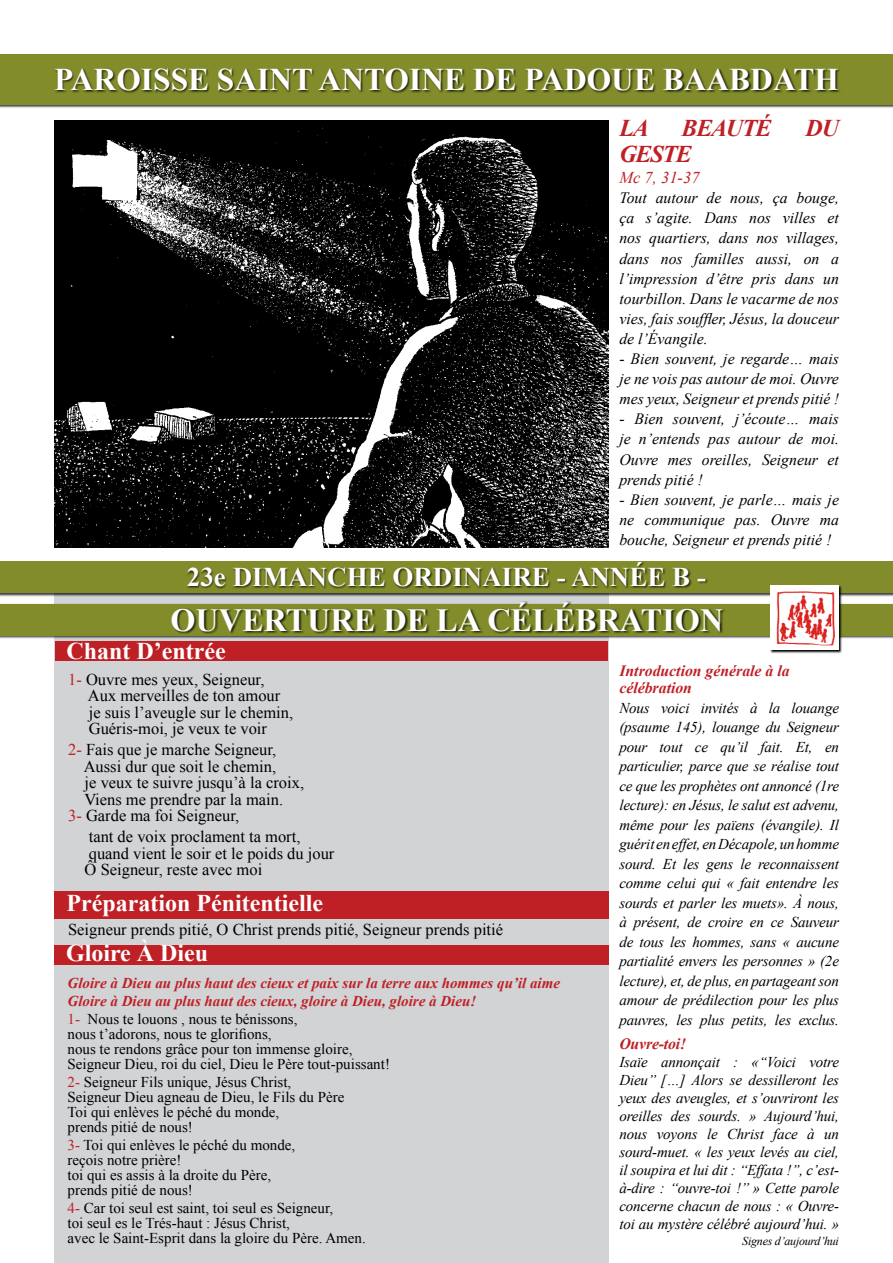
<style>
.page{position:relative;width:893px;height:1263px;background:#fff}
.page>*{position:absolute;margin:0;border:0;box-sizing:border-box;transform-origin:0 0}
.t1{font:700 32.25px "Times New Roman";color:#fff}
.t2{font:700 31.5px "Times New Roman";color:#fff}
.t3{font:700 27px "Times New Roman";color:#fff}
.t4{font:700 24px/50.4px "Times New Roman";color:#fff}
.t5{font:italic 700 24px "Times New Roman";letter-spacing:-.05em;color:#bf2026}
.t6{font:16.5px/16.5px "Times New Roman";color:#000}
.t7{font:italic 16.5px "Times New Roman";color:#bf2026}
.t8{font:italic 15.75px/20.1px "Times New Roman";color:#000;text-align:justify}
.t9{font:italic 700 15.75px/16.8px "Times New Roman";color:#bf2026}
.t10{font:italic 15px/19.5px "Times New Roman";letter-spacing:-.01em;color:#000;text-align:justify}
.t11{font:15px/15px "Times New Roman";color:#000}
.t12{font:italic 700 15px/18px "Times New Roman";color:#bf2026}
.t13{font:italic 12px "Times New Roman";letter-spacing:-.02em;color:#000}
.s1{color:#bf2026}
.s2{font-weight:400;font-style:normal}
.s3{font-weight:400;font-style:normal;color:#000}
</style>
<div class="page">
<img style="left:54px;top:120px;width:554px;height:427px">
<div style="left:54px;top:579px;width:554px;height:684px;background:#d1d3d4"></div>
<div style="left:0;top:54px;width:893px;height:54px;background:#000;opacity:.75"></div>
<div style="left:0;top:54px;width:893px;height:51px;background:#828c2a"></div>
<div style="left:0;top:604px;width:893px;height:35px;background:#000;opacity:.75"></div>
<div style="left:0;top:604px;width:893px;height:31px;background:#828c2a"></div>
<div style="left:54px;top:68px;width:788px;height:26px;background:#000;opacity:.75"></div>
<div style="left:55px;top:641px;width:552px;height:20px;background:#bf2026"></div>
<div style="left:171px;top:601px;width:555px;height:33px;background:#000;opacity:.75"></div>
<div style="left:0;top:561px;width:893px;height:35px;background:#000;opacity:.75"></div>
<div style="left:0;top:561px;width:893px;height:32px;background:#828c2a"></div>
<div style="left:186px;top:561px;width:522px;height:28px;background:#000;opacity:.75"></div>
<svg style="left:770px;top:585px;width:72px;height:68px"></svg>
<img style="left:771px;top:585px;width:68px;height:65px">
<div style="left:54px;top:891px;width:554px;height:28px;background:#bf2026"></div>
<div style="left:54px;top:945px;width:554px;height:19px;background:#bf2026"></div>
<h2 class="t2" style="left:54px;top:57px;width:786px">PAROISSE SAINT ANTOINE DE PADOUE BAABDATH</h2>
<h3 class="t5" style="left:619px;top:112px;width:31px">LA</h3>
<h3 class="t5" style="left:681px;top:112px;width:92px">BEAUTÉ</h3>
<h3 class="t5" style="left:805px;top:112px;width:35px">DU</h3>
<h3 class="t5" style="left:619px;top:137px;width:74px">GESTE</h3>
<p class="t7" style="left:619px;top:166px;width:82px">Mc 7, 31-37</p>
<p class="t8" style="left:619px;top:188px;width:221px">Tout autour de nous, ça bouge, ça s’agite. Dans nos villes et nos quartiers, dans nos villages, dans nos familles aussi, on a l’impression d’être pris dans un tourbillon. Dans le vacarme de nos vies, fais souffler, Jésus, la douceur de l’Évangile.</p>
<p class="t8" style="left:619px;top:348px;width:221px">- Bien souvent, je regarde… mais je ne vois pas autour de moi. Ouvre mes yeux, Seigneur et prends pitié !</p>
<p class="t8" style="left:619px;top:409px;width:221px">- Bien souvent, j’écoute… mais je n’entends pas autour de moi.<br>Ouvre mes oreilles, Seigneur et prends pitié !</p>
<p class="t8" style="left:619px;top:489px;width:221px">- Bien souvent, je parle… mais je ne communique pas. Ouvre ma bouche, Seigneur et prends pitié !</p>
<h3 class="t3" style="left:187px;top:558px;width:520px">23e DIMANCHE ORDINAIRE - ANNÉE B -</h3>
<h1 class="t1" style="left:170px;top:598px;width:554px">OUVERTURE DE LA CÉLÉBRATION</h1>
<h3 class="t4" style="left:66px;top:625px;width:161px">Chant D’entrée</h3>
<p class="t6" style="left:88px;top:670px;width:207px;text-indent:-20px"><span class="s1">1-</span> Ouvre mes yeux, Seigneur,<br>Aux merveilles de ton amour je suis l’aveugle sur le chemin,<br>Guéris-moi, je veux te voir</p>
<p class="t6" style="left:68px;top:741px;width:210px"><span class="s1">2-</span> Fais que je marche Seigneur,</p>
<p class="t6" style="left:84px;top:757px;width:194px">Aussi dur que soit le chemin,</p>
<p class="t6" style="left:85px;top:774px;width:221px">je veux te suivre jusqu’à la croix,</p>
<p class="t6" style="left:84px;top:790px;width:200px">Viens me prendre par la main.</p>
<p class="t6" style="left:68px;top:807px;width:173px"><span class="s1">3-</span> Garde ma foi Seigneur,</p>
<p class="t6" style="left:85px;top:828px;width:251px">tant de voix proclament ta mort, quand vient le soir et le poids du jour<br>Ô Seigneur, reste avec moi</p>
<h3 class="t4" style="left:66px;top:877px;width:259px">Préparation Pénitentielle<br>Gloire À Dieu</h3>
<p class="t6" style="left:68px;top:921px;width:436px">Seigneur prends pitié, O Christ prends pitié, Seigneur prends pitié</p>
<p class="t12" style="left:68px;top:974px;width:494px">Gloire à Dieu au plus haut des cieux et paix sur la terre aux hommes qu’il aime<br>Gloire à Dieu au plus haut des cieux, gloire à Dieu, gloire à Dieu!<br><span class="s2">1-</span> <span class="s3">Nous te louons , nous te bénissons,</span></p>
<p class="t11" style="left:68px;top:1026px;width:324px">nous t’adorons, nous te glorifions,<br>nous te rendons grâce pour ton immense gloire,<br>Seigneur Dieu, roi du ciel, Dieu le Père tout-puissant!</p>
<p class="t11" style="left:68px;top:1074px;width:279px"><span class="s1">2-</span> Seigneur Fils unique, Jésus Christ, Seigneur Dieu agneau de Dieu, le Fils du Père Toi qui enlèves le péché du monde,<br>prends pitié de nous!</p>
<p class="t11" style="left:68px;top:1137px;width:229px"><span class="s1">3-</span> Toi qui enlèves le péché du monde, reçois notre prière!<br>toi qui es assis à la droite du Père, prends pitié de nous!</p>
<p class="t11" style="left:68px;top:1200px;width:300px"><span class="s1">4-</span> Car toi seul est saint, toi seul es Seigneur,<br>toi seul es le Trés-haut : Jésus Christ,<br>avec le Saint-Esprit dans la gloire du Père. Amen.</p>
<p class="t9" style="left:619px;top:662px;width:172px">Introduction générale à la célébration</p>
<p class="t10" style="left:619px;top:697px;width:221px">Nous voici invités à la louange (psaume 145), louange du Seigneur pour tout ce qu’il fait. Et, en particulier, parce que se réalise tout ce que les prophètes ont annoncé (1re lecture): en Jésus, le salut est advenu, même pour les païens (évangile). Il guérit en effet, en Décapole, un homme sourd. Et les gens le reconnaissent comme celui qui « fait entendre les sourds et parler les muets». À nous, à présent, de croire en ce Sauveur de tous les hommes, sans « aucune partialité envers les personnes » (2e lecture), et, de plus, en partageant son amour de prédilection pour les plus pauvres, les plus petits, les exclus.</p>
<p class="t9" style="left:619px;top:1034px;width:68px">Ouvre-toi!</p>
<p class="t10" style="left:619px;top:1052px;width:221px;line-height:18px">Isaïe annonçait : «‘‘Voici votre Dieu’’ […] Alors se dessilleront les yeux des aveugles, et s’ouvriront les oreilles des sourds. » Aujourd’hui, nous voyons le Christ face à un sourd-muet. « les yeux levés au ciel, il soupira et lui dit : ‘‘Effata !’’, c’est&shy;à-dire : ‘‘ouvre-toi !’’ » Cette parole concerne chacun de nous : « Ouvre&shy;toi au mystère célébré aujourd’hui. »</p>
<p class="t13" style="left:742px;top:1233px;width:98px">Signes d’aujourd’hui</p>
</div>
